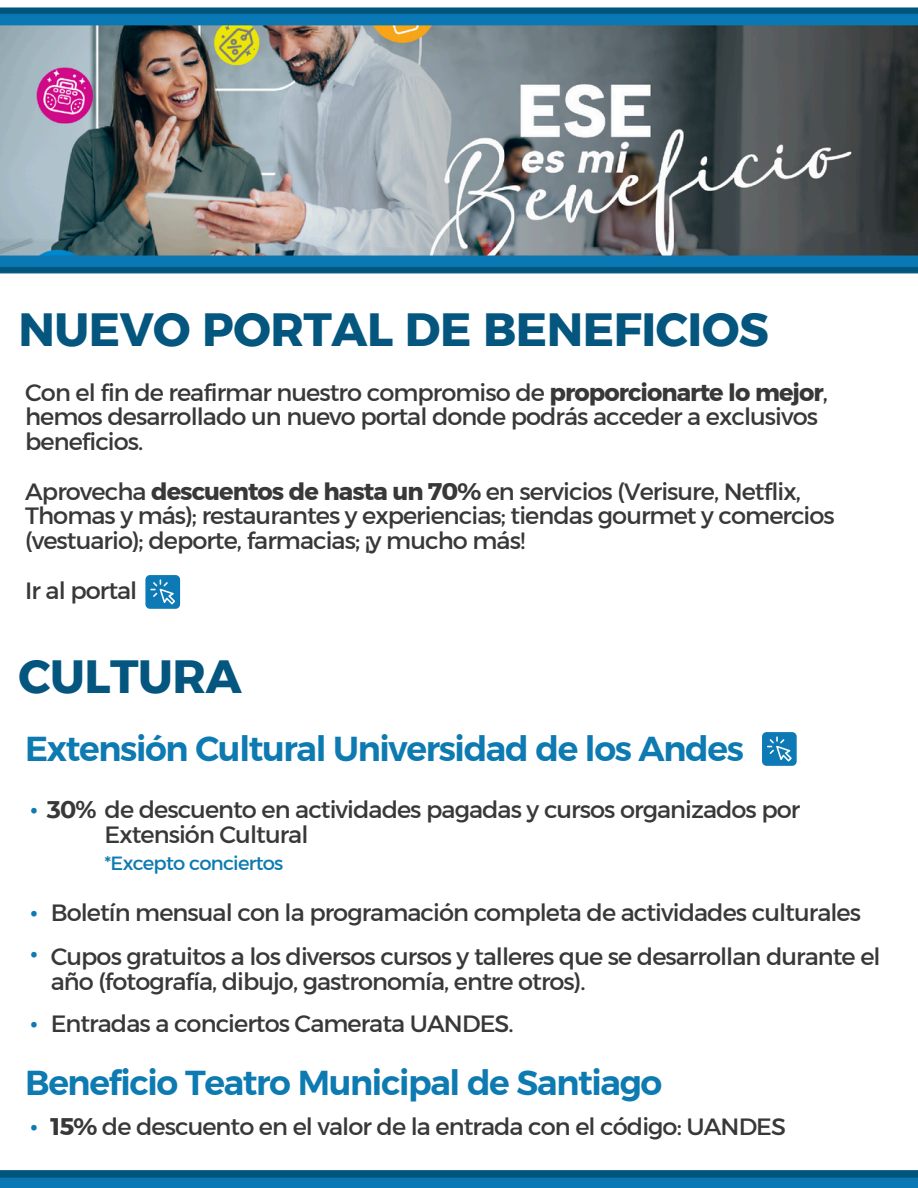
<style>
.page{position:relative;width:918px;height:1188px;background:#fff}
.page>*{position:absolute;margin:0;border:0;box-sizing:border-box;transform-origin:0 0}
.t1{font:46.5px "Kief Montaser Bold";letter-spacing:-.01em;color:#04567f}
.t2{font:700 34.5px "Kief Montaser Semi";letter-spacing:-.04em;color:#0d7ab1}
.t3{font:24px/24.8px "Kief Montaser Regular";letter-spacing:-.04em;color:#383838}
.t4{font:24px "Kief Montaser Black";color:#0d7ab1}
.t5{font:19.5px "Kief Montaser Regular";letter-spacing:-.04em;color:#0d7ab1}
.s1{font-family:"Kief Montaser Bold"}
.s2{font-family:"Kief Montaser Black";color:#0d7ab1}
.s3{font-family:"Montserrat";font-weight:700}
</style>
<div class="page">
<img style="left:0;top:7px;width:918px;height:1181px">
<svg style="left:762px;top:732px;width:35px;height:34px"></svg>
<svg style="left:145px;top:575px;width:35px;height:34px"></svg>
<h4 class="t1" style="left:18px;top:301px;width:752px">NUEVO PORTAL DE BENEFICIOS</h4>
<h3 class="t3" style="left:25px;top:380px;width:804px">Con el fin de reafirmar nuestro compromiso de <span class="s1">proporcionarte lo mejor</span>, hemos desarrollado un nuevo portal donde podrás acceder a exclusivos beneficios.</h3>
<h4 class="t3" style="left:25px;top:479px;width:811px">Aprovecha <span class="s1">descuentos de hasta un 70%</span> en servicios (Verisure, Netflix,<br>Thomas y más); restaurantes y experiencias; tiendas gourmet y comercios (vestuario); deporte, farmacias; ¡y mucho más!</h4>
<p class="t3" style="left:25px;top:578px;width:114px">Ir al portal</p>
<h1 class="t1" style="left:18px;top:648px;width:225px">CULTURA</h1>
<h4 class="t2" style="left:25px;top:728px;width:720px">Extensión Cultural Universidad de los Andes</h4>
<p class="t3" style="left:31px;top:797px;width:771px"><span class="s2">·</span> <span class="s3">30%</span> de descuento en actividades pagadas y cursos organizados por</p>
<p class="t3" style="left:105px;top:822px;width:205px">Extensión Cultural</p>
<h4 class="t5" style="left:105px;top:851px;width:180px">*Excepto conciertos</h4>
<p class="t4" style="left:31px;top:898px;width:7px">·</p>
<h2 class="t4" style="left:31px;top:939px;width:7px">·</h2>
<p class="t4" style="left:31px;top:1009px;width:7px">·</p>
<p class="t3" style="left:51px;top:900px;width:812px">Boletín mensual con la programación completa de actividades culturales</p>
<h4 class="t3" style="left:51px;top:944px;width:831px">Cupos gratuitos a los diversos cursos y talleres que se desarrollan durante el año (fotografía, dibujo, gastronomía, entre otros).</h4>
<h4 class="t3" style="left:51px;top:1011px;width:465px">Entradas a conciertos Camerata UANDES.</h4>
<h4 class="t2" style="left:25px;top:1061px;width:639px">Beneficio Teatro Municipal de Santiago</h4>
<h1 class="t4" style="left:31px;top:1112px;width:7px">·</h1>
<h2 class="t3" style="left:51px;top:1114px;width:737px"><span class="s1">15%</span> de descuento en el valor de la entrada con el código: UANDES</h2>
</div>
